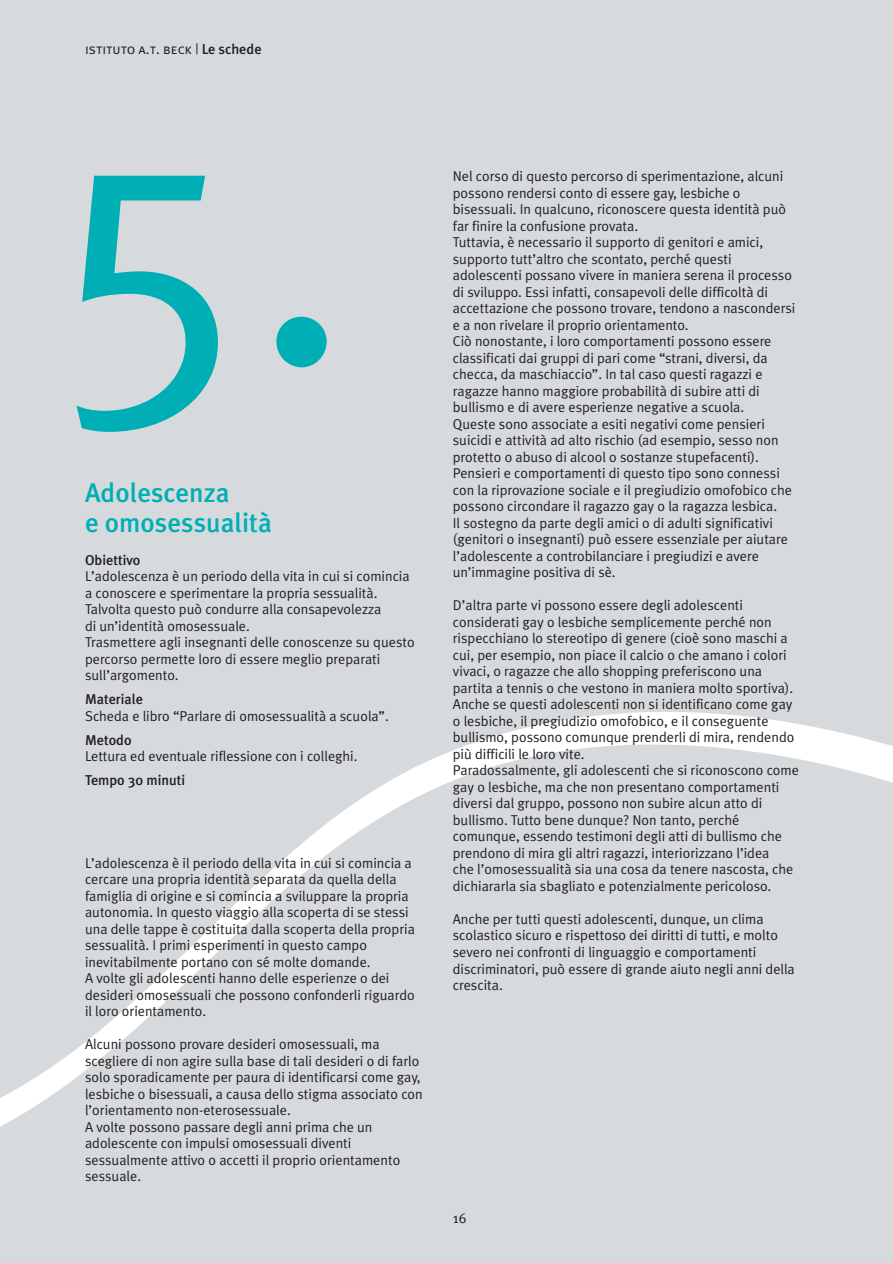
<style>
.page{position:relative;width:893px;height:1263px;background:#d7dadc}
.page>*{position:absolute;margin:0;border:0;box-sizing:border-box;transform-origin:0 0}
.t1{font:375px "Meta Plus Normal";color:#00afb5}
.t2{font:500 27px/30px "Meta Plus";color:#00afb5}
.t3{font:14.25px/16.5px "Meta Plus Normal";color:#231f20}
.t4{font:500 14.25px "Meta Plus";color:#231f20}
.t5{font:14.25px "Meta Plus Normal Caps";color:#231f20}
.s1{font-family:"Meta Plus Normal"}
.s2{font-family:"Meta Plus";font-weight:500}
</style>
<div class="page">
<svg style="left:0;top:712px;width:893px;height:415px"></svg>
<p class="t5" style="left:85px;top:40px;width:178px">istituto a.t. beck <span class="s1">|</span> <span class="s2">Le schede</span></p>
<h1 class="t1" style="left:51px;top:16px;width:302px">5.</h1>
<h2 class="t2" style="left:85px;top:479px;width:188px">Adolescenza<br>e omosessualità</h2>
<p class="t4" style="left:85px;top:554px;width:57px">Obiettivo</p>
<p class="t3" style="left:85px;top:568px;width:331px">L’adolescenza è un periodo della vita in cui si comincia a conoscere e sperimentare la propria sessualità.<br>Talvolta questo può condurre alla consapevolezza<br>di un’identità omosessuale.<br>Trasmettere agli insegnanti delle conoscenze su questo percorso permette loro di essere meglio preparati sull’argomento.</p>
<p class="t4" style="left:85px;top:694px;width:60px">Materiale</p>
<p class="t3" style="left:85px;top:707px;width:305px">Scheda e libro “Parlare di omosessualità a scuola”.</p>
<p class="t4" style="left:85px;top:734px;width:48px">Metodo</p>
<p class="t3" style="left:85px;top:748px;width:274px">Lettura ed eventuale riflessione con i colleghi.</p>
<p class="t4" style="left:85px;top:775px;width:102px">Tempo 30 minuti</p>
<p class="t3" style="left:85px;top:854px;width:331px">L’adolescenza è il periodo della vita in cui si comincia a cercare una propria identità separata da quella della famiglia di origine e si comincia a sviluppare la propria autonomia. In questo viaggio alla scoperta di se stessi una delle tappe è costituita dalla scoperta della propria sessualità. I primi esperimenti in questo campo inevitabilmente portano con sé molte domande.<br>A volte gli adolescenti hanno delle esperienze o dei desideri omosessuali che possono confonderli riguardo il loro orientamento.</p>
<p class="t3" style="left:85px;top:1036px;width:339px">Alcuni possono provare desideri omosessuali, ma scegliere di non agire sulla base di tali desideri o di farlo solo sporadicamente per paura di identificarsi come gay, lesbiche o bisessuali, a causa dello stigma associato con l’orientamento non-eterosessuale.<br>A volte possono passare degli anni prima che un adolescente con impulsi omosessuali diventi sessualmente attivo o accetti il proprio orientamento sessuale.</p>
<p class="t3" style="left:453px;top:168px;width:344px">Nel corso di questo percorso di sperimentazione, alcuni possono rendersi conto di essere gay, lesbiche o bisessuali. In qualcuno, riconoscere questa identità può far finire la confusione provata.<br>Tuttavia, è necessario il supporto di genitori e amici, supporto tutt’altro che scontato, perché questi adolescenti possano vivere in maniera serena il processo di sviluppo. Essi infatti, consapevoli delle difficoltà di accettazione che possono trovare, tendono a nascondersi e a non rivelare il proprio orientamento.<br>Ciò nonostante, i loro comportamenti possono essere classificati dai gruppi di pari come “strani, diversi, da checca, da maschiaccio”. In tal caso questi ragazzi e ragazze hanno maggiore probabilità di subire atti di bullismo e di avere esperienze negative a scuola.<br>Queste sono associate a esiti negativi come pensieri suicidi e attività ad alto rischio (ad esempio, sesso non protetto o abuso di alcool o sostanze stupefacenti).<br>Pensieri e comportamenti di questo tipo sono connessi con la riprovazione sociale e il pregiudizio omofobico che possono circondare il ragazzo gay o la ragazza lesbica.<br>Il sostegno da parte degli amici o di adulti significativi (genitori o insegnanti) può essere essenziale per aiutare l’adolescente a controbilanciare i pregiudizi e avere un’immagine positiva di sè.</p>
<p class="t3" style="left:453px;top:597px;width:348px">D’altra parte vi possono essere degli adolescenti considerati gay o lesbiche semplicemente perché non rispecchiano lo stereotipo di genere (cioè sono maschi a cui, per esempio, non piace il calcio o che amano i colori vivaci, o ragazze che allo shopping preferiscono una partita a tennis o che vestono in maniera molto sportiva).<br>Anche se questi adolescenti non si identificano come gay o lesbiche, il pregiudizio omofobico, e il conseguente bullismo, possono comunque prenderli di mira, rendendo più difficili le loro vite.<br>Paradossalmente, gli adolescenti che si riconoscono come gay o lesbiche, ma che non presentano comportamenti diversi dal gruppo, possono non subire alcun atto di bullismo. Tutto bene dunque? Non tanto, perché comunque, essendo testimoni degli atti di bullismo che prendono di mira gli altri ragazzi, interiorizzano l’idea<br>che l’omosessualità sia una cosa da tenere nascosta, che dichiararla sia sbagliato e potenzialmente pericoloso.</p>
<p class="t3" style="left:453px;top:911px;width:343px">Anche per tutti questi adolescenti, dunque, un clima scolastico sicuro e rispettoso dei diritti di tutti, e molto severo nei confronti di linguaggio e comportamenti discriminatori, può essere di grande aiuto negli anni della crescita.</p>
<p class="t3" style="left:453px;top:1210px;width:15px">16</p>
</div>
